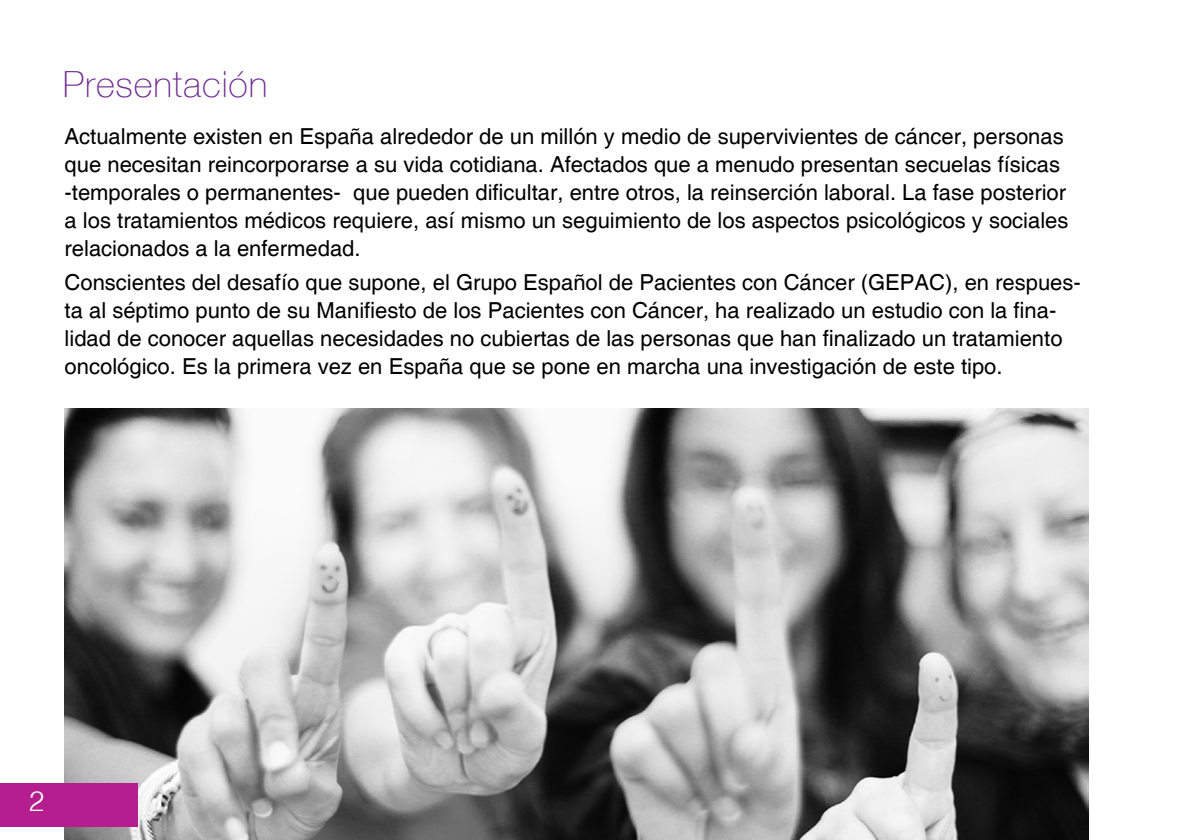
<style>
.page{position:relative;width:1202px;height:840px;background:#fff}
.page>*{position:absolute;margin:0;border:0;box-sizing:border-box;transform-origin:0 0}
.t1{font:100 36px "Helve Nue";letter-spacing:.025em;color:#6f2c91}
.t2{font:300 28px "Helvetica";color:#fff}
.t3{font:22px/28px "Helvetica";color:#000}
</style>
<div class="page">
<img style="left:64px;top:408px;width:1024px;height:431px">
<div style="left:0;top:782px;width:138px;height:44px;background:#b41e8e"></div>
<h1 class="t1" style="left:63px;top:62px;width:206px">Presentación</h1>
<p class="t3" style="left:65px;top:123px;width:1005px">Actualmente existen en España alrededor de un millón y medio de supervivientes de cáncer, personas que necesitan reincorporarse a su vida cotidiana. Afectados que a menudo presentan secuelas físicas -temporales o permanentes- que pueden dificultar, entre otros, la reinserción laboral. La fase posterior a los tratamientos médicos requiere, así mismo un seguimiento de los aspectos psicológicos y sociales relacionados a la enfermedad.</p>
<p class="t3" style="left:65px;top:269px;width:1018px">Conscientes del desafío que supone, el Grupo Español de Pacientes con Cáncer (GEPAC), en respues&shy;ta al séptimo punto de su Manifiesto de los Pacientes con Cáncer, ha realizado un estudio con la fina&shy;lidad de conocer aquellas necesidades no cubiertas de las personas que han finalizado un tratamiento oncológico. Es la primera vez en España que se pone en marcha una investigación de este tipo.</p>
<p class="t2" style="left:29px;top:782px;width:17px">2</p>
</div>
